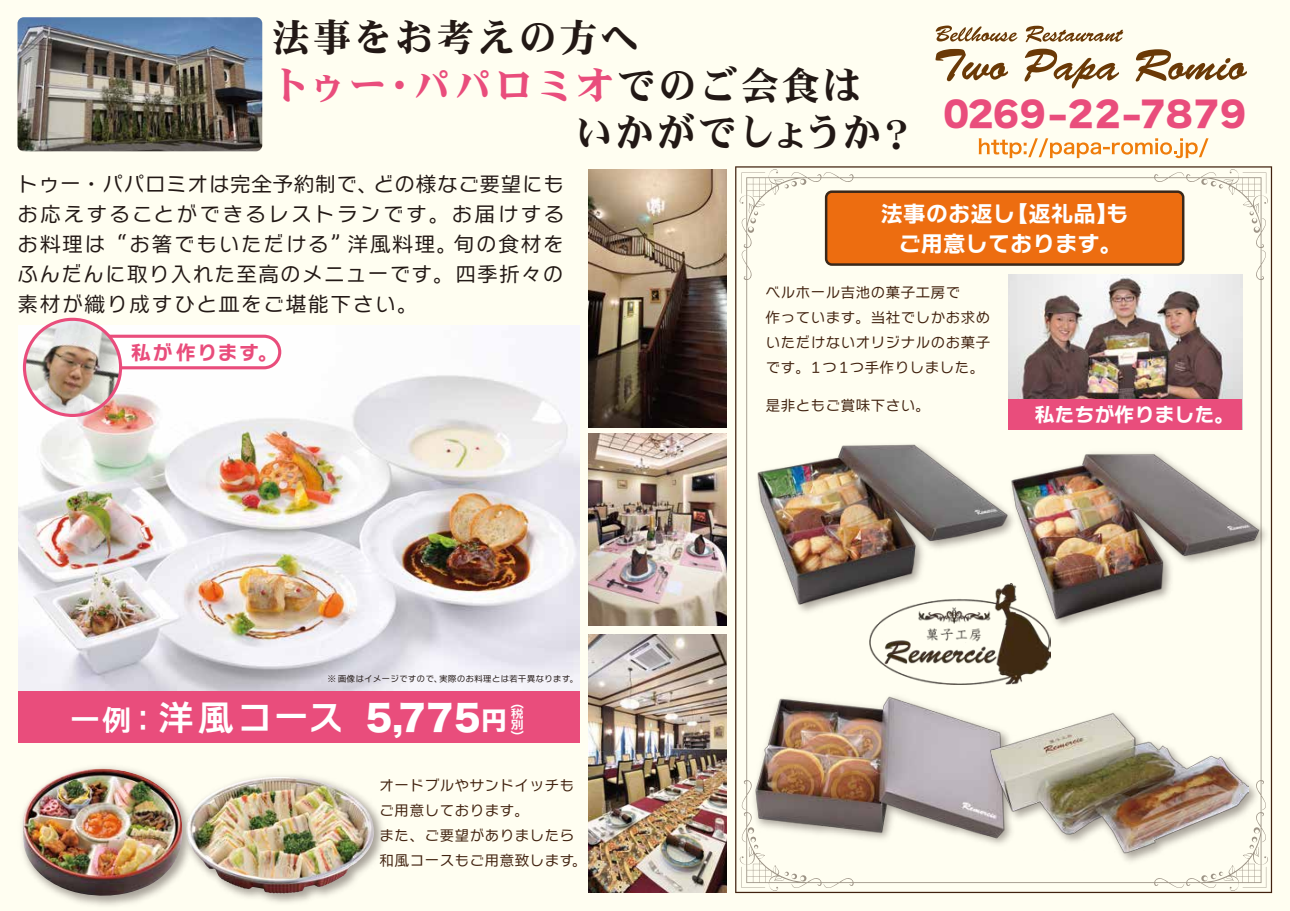
<style>
.page{position:relative;width:1290px;height:911px;background:#fffef1}
.page>*{position:absolute;margin:0;border:0;box-sizing:border-box;transform-origin:0 0}
.t1{font:38.88px "DFHS Mincho W9 MP RKSJ H";letter-spacing:.07em;color:#221815}
.t2{font:38.88px "DFHS Mincho W9 MP RKSJ H";letter-spacing:.07em;color:#e94d7c}
.t3{font:35.75px "Nitalago Ruika 05";letter-spacing:.06em;color:#fff}
.t4{font:35.38px "Nitalago Ruika 08";color:#e94d7c}
.t5{font:22.38px/30.5px "Nitalago Ruika 06";color:#fff;text-align:center}
.t6{font:21.25px/30px "Nitalago Ruika 03";letter-spacing:.03em;color:#221815;text-align:justify}
.t7{font:20px "Nitalago Ruika 06";color:#fff}
.t8{font:20px "Nitalago Ruika 06";letter-spacing:.07em;color:#e94d7c}
.t9{font:15px/25px "Nitalago Ruika 03";color:#41220f}
.t10{font:11.75px/10.8px "Nitalago Ruika 05";color:#fff;text-align:justify;scale:1.11 1}
.t11{font:8.75px "Nitalago Ruika 03";color:#221815}
.s1{color:#221815}
.s2{font-size:29.25px}
.s3{font-family:"Hira Kaku Std W8";font-size:35px}
.s4{font-family:"Hira Kaku Std W8";font-size:25.25px}
</style>
<div class="page">
<img style="left:18px;top:325px;width:561px;height:366px">
<div style="left:18px;top:691px;width:561px;height:51px;background:#e94d7c"></div>
<img style="left:21px;top:768px;width:158px;height:131px">
<img style="left:179px;top:776px;width:204px;height:127px">
<img style="left:183px;top:777px;width:199px;height:116px">
<svg style="left:739px;top:169px;width:529px;height:722px"></svg>
<svg style="left:1201px;top:877px;width:22px;height:4px"></svg>
<svg style="left:1242px;top:866px;width:24px;height:22px"></svg>
<svg style="left:785px;top:871px;width:21px;height:10px"></svg>
<svg style="left:741px;top:870px;width:24px;height:18px"></svg>
<div style="left:826px;top:192px;width:357px;height:72px;background:#ed6d10;border-radius:6px"></div>
<div style="left:825px;top:190px;width:359px;height:76px;border:2px solid #3a281a;border-radius:6px"></div>
<img style="left:1008px;top:275px;width:234px;height:124px">
<img style="left:1017px;top:435px;width:256px;height:195px">
<img style="left:735px;top:421px;width:282px;height:193px">
<img style="left:726px;top:658px;width:317px;height:212px">
<img style="left:1248px;top:707px;width:15px;height:161px">
<img style="left:972px;top:692px;width:276px;height:185px">
<img style="left:869px;top:584px;width:181px;height:100px">
<img style="left:18px;top:17px;width:244px;height:134px">
<img style="left:589px;top:434px;width:137px;height:191px">
<img style="left:589px;top:634px;width:137px;height:258px">
<img style="left:589px;top:169px;width:137px;height:258px">
<div style="left:1008px;top:399px;width:234px;height:30px;background:#e94d7c"></div>
<svg style="left:936px;top:26px;width:81px;height:16px"></svg>
<svg style="left:1026px;top:26px;width:97px;height:16px"></svg>
<svg style="left:935px;top:49px;width:73px;height:32px"></svg>
<svg style="left:1024px;top:49px;width:95px;height:40px"></svg>
<svg style="left:1135px;top:49px;width:112px;height:32px"></svg>
<svg style="left:979px;top:138px;width:229px;height:20px"></svg>
<div style="left:88px;top:336px;width:192px;height:32px;background:#fff;border-radius:16px"></div>
<div style="left:87px;top:335px;width:194px;height:34px;border:3px solid #e94d7c;border-radius:16px"></div>
<img style="left:24px;top:319px;width:97px;height:96px;border-radius:48px">
<div style="left:23px;top:318px;width:99px;height:99px;border:3px solid #e94d7c;border-radius:50%"></div>
<h1 class="t1" style="left:272px;top:18px;width:369px">法事をお考えの方へ</h1>
<h1 class="t2" style="left:272px;top:65px;width:590px">トゥー・パパロミオ<span class="s1">でのご会食は</span></h1>
<h1 class="t1" style="left:575px;top:113px;width:342px">いかがでしょうか？</h1>
<h3 class="t6" style="left:17px;top:169px;width:549px">トゥー・パパロミオは完全予約制で、どの様なご要望にもお応えすることができるレストランです。お届けするお料理は“お箸でもいただける”洋風料理。旬の食材をふんだんに取り入れた至高のメニューです。四季折々の素材が織り成すひと皿をご堪能下さい。</h3>
<h3 class="t4" style="left:943px;top:96px;width:305px">0269-22-7879</h3>
<h3 class="t5" style="left:881px;top:198px;width:249px">法事のお返し【返礼品】もご用意しております。</h3>
<p class="t9" style="left:765px;top:280px;width:226px">ベルホール吉池の菓子工房で<br>作っています。当社でしかお求めいただけないオリジナルのお菓子です。1つ1つ手作りしました。</p>
<p class="t9" style="left:765px;top:393px;width:166px">是非ともご賞味下さい。</p>
<h3 class="t7" style="left:1034px;top:404px;width:201px">私たちが作りました。</h3>
<h3 class="t8" style="left:131px;top:342px;width:149px">私が作ります。</h3>
<p class="t11" style="left:327px;top:674px;width:253px">※ 画像はイメージですので、実際のお料理とは若干異なります。</p>
<h2 class="t3" style="left:70px;top:699px;width:438px"><span class="s2">一例：</span>洋風コース <span class="s3">5,775</span><span class="s4">円</span></h2>
<p class="t10" style="left:511px;top:697px;width:13px">︵税別︶</p>
<p class="t9" style="left:379px;top:772px;width:209px">オードブルやサンドイッチもご用意しております。<br>また、ご要望がありましたら和風コースもご用意致します。</p>
</div>
